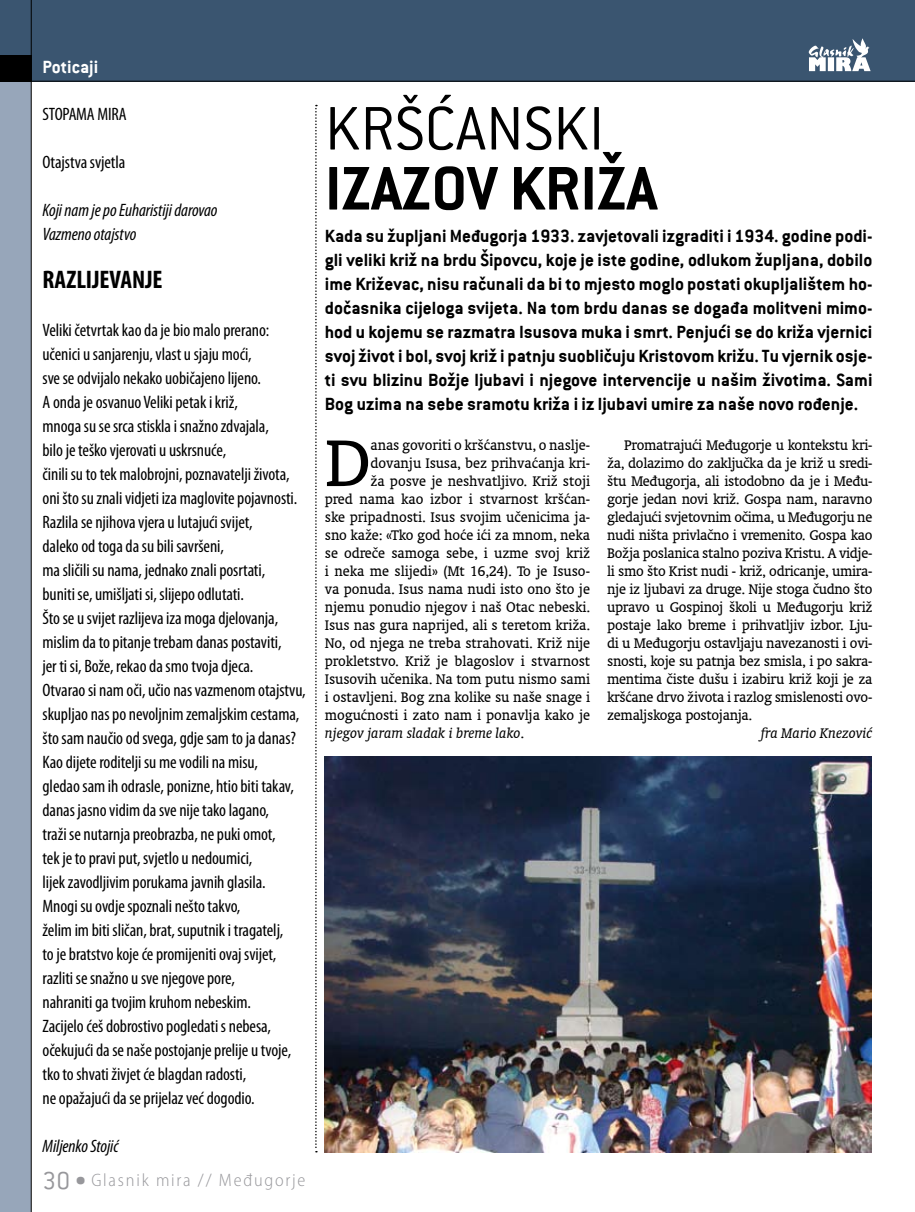
<style>
.page{position:relative;width:915px;height:1212px;background:#fff}
.page>*{position:absolute;margin:0;border:0;box-sizing:border-box;transform-origin:0 0}
.t1{font:75.15px "Oranda L2";color:#000}
.t2{font:700 67.5px "Conduit ITC";color:#000}
.t3{font:300 67.5px "Conduit ITC";color:#000}
.t4{font:700 condensed 25.5px "Myriad Pro";letter-spacing:-.005em;color:#000}
.t5{font:700 19.5px/24px "Conduit ITC";color:#000;text-align:justify}
.t6{font:700 19.5px "Conduit ITC";color:#fff}
.t7{font:condensed 18px/24px "Myriad Pro";letter-spacing:-.005em;color:#000}
.t8{font:italic condensed 18px/24px "Myriad Pro";letter-spacing:-.005em;color:#000}
.t9{font:300 semi-condensed 18px "Myriad Pro";letter-spacing:.1em;color:#97979b}
.t10{font:15.75px/18px "Oranda L2";letter-spacing:-.005em;color:#000;text-align:justify}
.t11{font:italic 15.75px "Oranda L2";letter-spacing:-.005em;color:#000}
.s1{font-family:"Conduit ITC";font-stretch:normal;font-size:27px}
.s2{font-style:normal}
</style>
<div class="page">
<div style="left:0;top:81px;width:31px;height:1131px;background:#97a6ba"></div>
<div style="left:0;top:0;width:914px;height:81px;background:#3a5570"></div>
<svg style="left:315px;top:105px;width:2px;height:1047px"></svg>
<div style="left:0;top:55px;width:31px;height:26px;background:#000"></div>
<hr style="left:31px;top:81px;width:883px;height:1px;background:#000">
<hr style="left:31px;top:0;width:1px;height:1212px;background:#000">
<svg style="left:808px;top:38px;width:62px;height:33px"></svg>
<img style="left:325px;top:757px;width:545px;height:395px">
<p class="t6" style="left:43px;top:55px;width:57px">Poticaji</p>
<p class="t7" style="left:43px;top:102px;width:86px">STOPAMA MIRA</p>
<p class="t7" style="left:43px;top:150px;width:84px">Otajstva svjetla</p>
<p class="t8" style="left:43px;top:198px;width:176px">Koji nam je po Euharistiji darovao<br>Vazmeno otajstvo</p>
<h3 class="t4" style="left:43px;top:263px;width:121px">RAZLIJEVANJE</h3>
<p class="t7" style="left:43px;top:318px;width:264px">Veliki četvrtak kao da je bio malo prerano: učenici u sanjarenju, vlast u sjaju moći,<br>sve se odvijalo nekako uobičajeno lijeno.<br>A onda je osvanuo Veliki petak i križ,<br>mnoga su se srca stiskla i snažno zdvajala,<br>bilo je teško vjerovati u uskrsnuće,<br>činili su to tek malobrojni, poznavatelji života, oni što su znali vidjeti iza maglovite pojavnosti.<br>Razlila se njihova vjera u lutajući svijet,<br>daleko od toga da su bili savršeni,<br>ma sličili su nama, jednako znali posrtati,<br>buniti se, umišljati si, slijepo odlutati.<br>Što se u svijet razlijeva iza moga djelovanja, mislim da to pitanje trebam danas postaviti,<br>jer ti si, Bože, rekao da smo tvoja djeca.<br>Otvarao si nam oči, učio nas vazmenom otajstvu, skupljao nas po nevoljnim zemaljskim cestama, što sam naučio od svega, gdje sam to ja danas?<br>Kao dijete roditelji su me vodili na misu,<br>gledao sam ih odrasle, ponizne, htio biti takav, danas jasno vidim da sve nije tako lagano,<br>traži se nutarnja preobrazba, ne puki omot,<br>tek je to pravi put, svjetlo u nedoumici,<br>lijek zavodljivim porukama javnih glasila.<br>Mnogi su ovdje spoznali nešto takvo,<br>želim im biti sličan, brat, suputnik i tragatelj,<br>to je bratstvo koje će promijeniti ovaj svijet, razliti se snažno u sve njegove pore,<br>nahraniti ga tvojim kruhom nebeskim.<br>Zacijelo ćeš dobrostivo pogledati s nebesa, očekujući da se naše postojanje prelije u tvoje, tko to shvati živjet će blagdan radosti,<br>ne opažajući da se prijelaz već dogodio.</p>
<p class="t8" style="left:43px;top:1134px;width:78px">Miljenko Stojić</p>
<p class="t9" style="left:43px;top:1170px;width:264px"><span class="s1">30 •</span> Glasnik mira // Međugorje</p>
<h2 class="t3" style="left:325px;top:92px;width:281px">KRŠĆANSKI</h2>
<h2 class="t2" style="left:325px;top:149px;width:334px">IZAZOV KRIŽA</h2>
<p class="t5" style="left:325px;top:224px;width:549px">Kada su župljani Međugorja 1933. zavjetovali izgraditi i 1934. godine podi&shy;gli veliki križ na brdu Šipovcu, koje je iste godine, odlukom župljana, dobilo ime Križevac, nisu računali da bi to mjesto moglo postati okupljalištem ho&shy;dočasnika cijeloga svijeta. Na tom brdu danas se događa molitveni mimo&shy;hod u kojemu se razmatra Isusova muka i smrt. Penjući se do križa vjernici svoj život i bol, svoj križ i patnju suobličuju Kristovom križu. Tu vjernik osje&shy;ti svu blizinu Božje ljubavi i njegove intervencije u našim životima. Sami Bog uzima na sebe sramotu križa i iz ljubavi umire za naše novo rođenje.</p>
<h1 class="t1" style="left:325px;top:417px;width:48px">D</h1>
<p class="t10" style="left:370px;top:436px;width:221px">anas govoriti o kršćanstvu, o naslje-</p>
<p class="t10" style="left:370px;top:454px;width:221px">dovanju Isusa, bez prihvaćanja kri-</p>
<p class="t10" style="left:370px;top:472px;width:221px">ža posve je neshvatljivo. Križ stoji</p>
<p class="t10" style="left:325px;top:490px;width:267px">pred nama kao izbor i stvarnost kršćan-</p>
<p class="t10" style="left:325px;top:508px;width:267px">ske pripadnosti. Isus svojim učenicima ja-</p>
<p class="t10" style="left:325px;top:526px;width:267px">sno kaže: «Tko god hoće ići za mnom, neka</p>
<p class="t10" style="left:325px;top:544px;width:267px">se odreče samoga sebe, i uzme svoj križ</p>
<p class="t10" style="left:325px;top:562px;width:267px">i neka me slijedi» (Mt 16,24). To je Isuso-</p>
<p class="t10" style="left:325px;top:580px;width:266px">va ponuda. Isus nama nudi isto ono što je</p>
<p class="t10" style="left:325px;top:598px;width:266px">njemu ponudio njegov i naš Otac nebeski.</p>
<p class="t10" style="left:325px;top:616px;width:267px">Isus nas gura naprijed, ali s teretom križa.</p>
<p class="t10" style="left:325px;top:634px;width:267px">No, od njega ne treba strahovati. Križ nije</p>
<p class="t10" style="left:325px;top:652px;width:267px">prokletstvo. Križ je blagoslov i stvarnost</p>
<p class="t10" style="left:325px;top:670px;width:267px">Isusovih učenika. Na tom putu nismo sami</p>
<p class="t10" style="left:325px;top:688px;width:267px">i ostavljeni. Bog zna kolike su naše snage i</p>
<p class="t10" style="left:325px;top:706px;width:267px">mogućnosti i zato nam i ponavlja kako je</p>
<p class="t11" style="left:325px;top:724px;width:201px">njegov jaram sladak i breme lako<span class="s2">.</span></p>
<p class="t10" style="left:607px;top:436px;width:267px;text-indent:17px">Promatrajući Međugorje u kontekstu kri&shy;ža, dolazimo do zaključka da je križ u sredi&shy;štu Međugorja, ali istodobno da je i Među&shy;gorje jedan novi križ. Gospa nam, naravno gledajući svjetovnim očima, u Međugorju ne nudi ništa privlačno i vremenito. Gospa kao Božja poslanica stalno poziva Kristu. A vidje&shy;li smo što Krist nudi - križ, odricanje, umira&shy;nje iz ljubavi za druge. Nije stoga čudno što upravo u Gospinoj školi u Međugorju križ postaje lako breme i prihvatljiv izbor. Lju&shy;di u Međugorju ostavljaju navezanosti i ovi&shy;snosti, koje su patnja bez smisla, i po sakra&shy;mentima čiste dušu i izabiru križ koji je za kršćane drvo života i razlog smislenosti ovo&shy;zemaljskoga postojanja.</p>
<p class="t11" style="left:760px;top:724px;width:113px">fra Mario Knezović</p>
</div>
